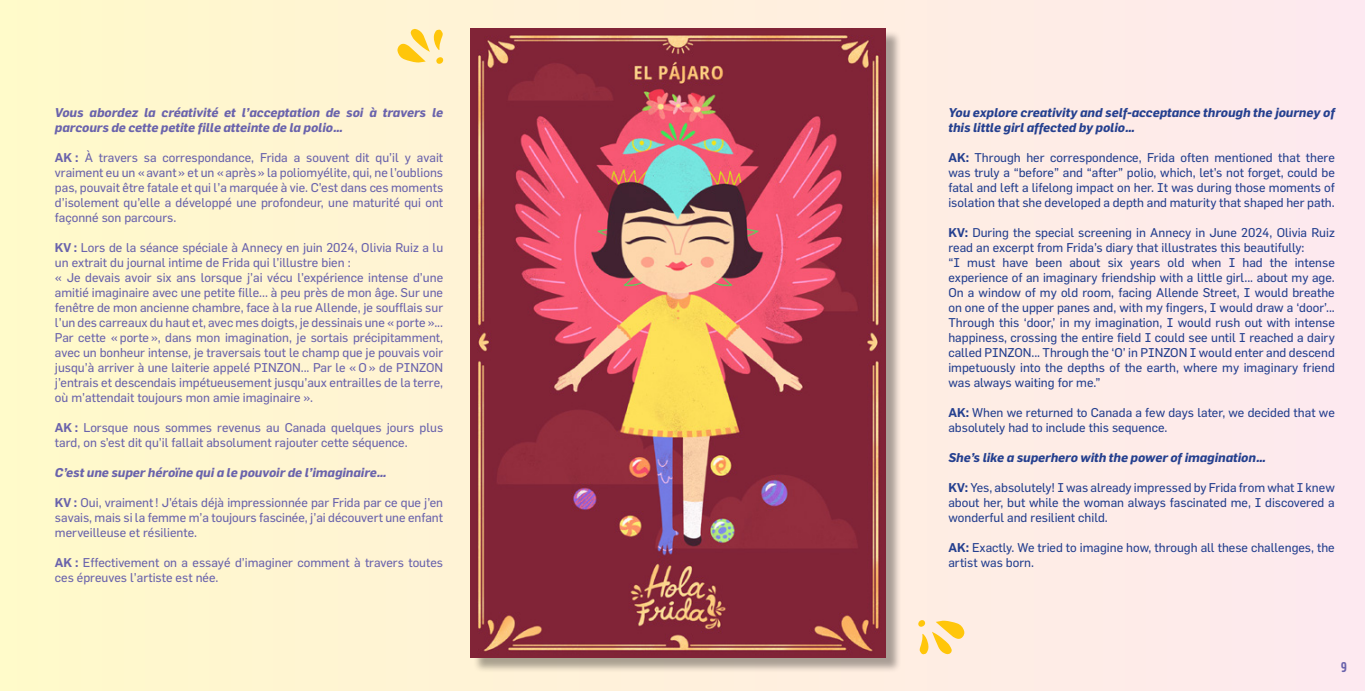
<style>
.page{position:relative;width:1365px;height:691px;background:#fff}
.page>*{position:absolute;margin:0;border:0;box-sizing:border-box;transform-origin:0 0}
.t1{font:12.5px/15px "Flama Basic";color:#6a63ac}
.t2{font:12.5px/15px "Flama Basic";color:#25408f}
.t3{font:italic 700 12.5px/15px "Flama";color:#6a63ac}
.t4{font:italic 700 12.5px/15px "Flama";color:#25408f}
.t5{font:700 12.5px "Avory IPE";color:#6a63ac}
.s1{font-family:"Flama";font-weight:600}
</style>
<div class="page">
<div style="left:0;top:0;width:1364px;height:691px;background:linear-gradient(to right,#fff9c9,#fee8ef)"></div>
<div style="left:472px;top:30px;width:429px;height:643px;background:#000;opacity:.34"></div>
<img style="left:470px;top:28px;width:415px;height:629px">
<svg style="left:397px;top:28px;width:46px;height:35px;background:#ffe288"></svg>
<div style="left:436px;top:57px;width:7px;height:7px;background:#ffc60a;border-radius:3px"></div>
<svg style="left:919px;top:620px;width:45px;height:35px;background:#fede8f"></svg>
<div style="left:918px;top:620px;width:7px;height:7px;background:#ffc60a;border-radius:3px"></div>
<p class="t3" style="left:55px;top:104px;width:389px">Vous abordez la créativité et l’acceptation de soi à travers le parcours de cette petite fille atteinte de la polio…</p>
<p class="t1" style="left:55px;top:150px;width:390px;text-align:justify"><span class="s1">AK :</span> À travers sa correspondance, Frida a souvent dit qu’il y avait vraiment eu un «avant» et un «après» la poliomyélite, qui, ne l’oublions pas, pouvait être fatale et qui l’a marquée à vie. C’est dans ces moments d’isolement qu’elle a développé une profondeur, une maturité qui ont façonné son parcours.</p>
<p class="t1" style="left:55px;top:240px;width:390px"><span class="s1">KV :</span> Lors de la séance spéciale à Annecy en juin 2024, Olivia Ruiz a lu un extrait du journal intime de Frida qui l’illustre bien :<br>« Je devais avoir six ans lorsque j’ai vécu l’expérience intense d’une amitié imaginaire avec une petite fille... à peu près de mon âge. Sur une fenêtre de mon ancienne chambre, face à la rue Allende, je soufflais sur l’un des carreaux du haut et, avec mes doigts, je dessinais une « porte »...<br>Par cette « porte », dans mon imagination, je sortais précipitamment, avec un bonheur intense, je traversais tout le champ que je pouvais voir jusqu’à arriver à une laiterie appelé PINZON... Par le « O » de PINZON j’entrais et descendais impétueusement jusqu’aux entrailles de la terre, où m’attendait toujours mon amie imaginaire ».</p>
<p class="t1" style="left:55px;top:420px;width:390px"><span class="s1">AK :</span> Lorsque nous sommes revenus au Canada quelques jours plus tard, on s’est dit qu’il fallait absolument rajouter cette séquence.</p>
<p class="t3" style="left:55px;top:464px;width:333px">C’est une super héroïne qui a le pouvoir de l’imaginaire…</p>
<p class="t1" style="left:55px;top:495px;width:390px;text-align:justify"><span class="s1">KV :</span> Oui, vraiment! J’étais déjà impressionnée par Frida par ce que j’en savais, mais si la femme m’a toujours fascinée, j’ai découvert une enfant merveilleuse et résiliente.</p>
<p class="t1" style="left:55px;top:555px;width:389px"><span class="s1">AK :</span> Effectivement on a essayé d’imaginer comment à travers toutes ces épreuves l’artiste est née.</p>
<p class="t4" style="left:948px;top:104px;width:388px">You explore creativity and self-acceptance through the journey of this little girl affected by polio…</p>
<p class="t2" style="left:948px;top:150px;width:388px;text-align:justify"><span class="s1">AK:</span> Through her correspondence, Frida often mentioned that there was truly a “before” and “after” polio, which, let’s not forget, could be fatal and left a lifelong impact on her. It was during those moments of isolation that she developed a depth and maturity that shaped her path.</p>
<p class="t2" style="left:948px;top:225px;width:388px"><span class="s1">KV:</span> During the special screening in Annecy in June 2024, Olivia Ruiz read an excerpt from Frida’s diary that illustrates this beautifully:<br>“I must have been about six years old when I had the intense experience of an imaginary friendship with a little girl... about my age.<br>On a window of my old room, facing Allende Street, I would breathe on one of the upper panes and, with my fingers, I would draw a ‘door’...<br>Through this ‘door,’ in my imagination, I would rush out with intense happiness, crossing the entire field I could see until I reached a dairy called PINZON... Through the ‘O’ in PINZON I would enter and descend impetuously into the depths of the earth, where my imaginary friend was always waiting for me.”</p>
<p class="t2" style="left:948px;top:405px;width:388px"><span class="s1">AK:</span> When we returned to Canada a few days later, we decided that we absolutely had to include this sequence.</p>
<p class="t4" style="left:948px;top:449px;width:319px">She’s like a superhero with the power of imagination…</p>
<p class="t2" style="left:948px;top:480px;width:388px;text-align:justify"><span class="s1">KV:</span> Yes, absolutely! I was already impressed by Frida from what I knew about her, but while the woman always fascinated me, I discovered a wonderful and resilient child.</p>
<p class="t2" style="left:948px;top:540px;width:388px"><span class="s1">AK:</span> Exactly. We tried to imagine how, through all these challenges, the artist was born.</p>
<p class="t5" style="left:1340px;top:659px;width:8px">9</p>
</div>
